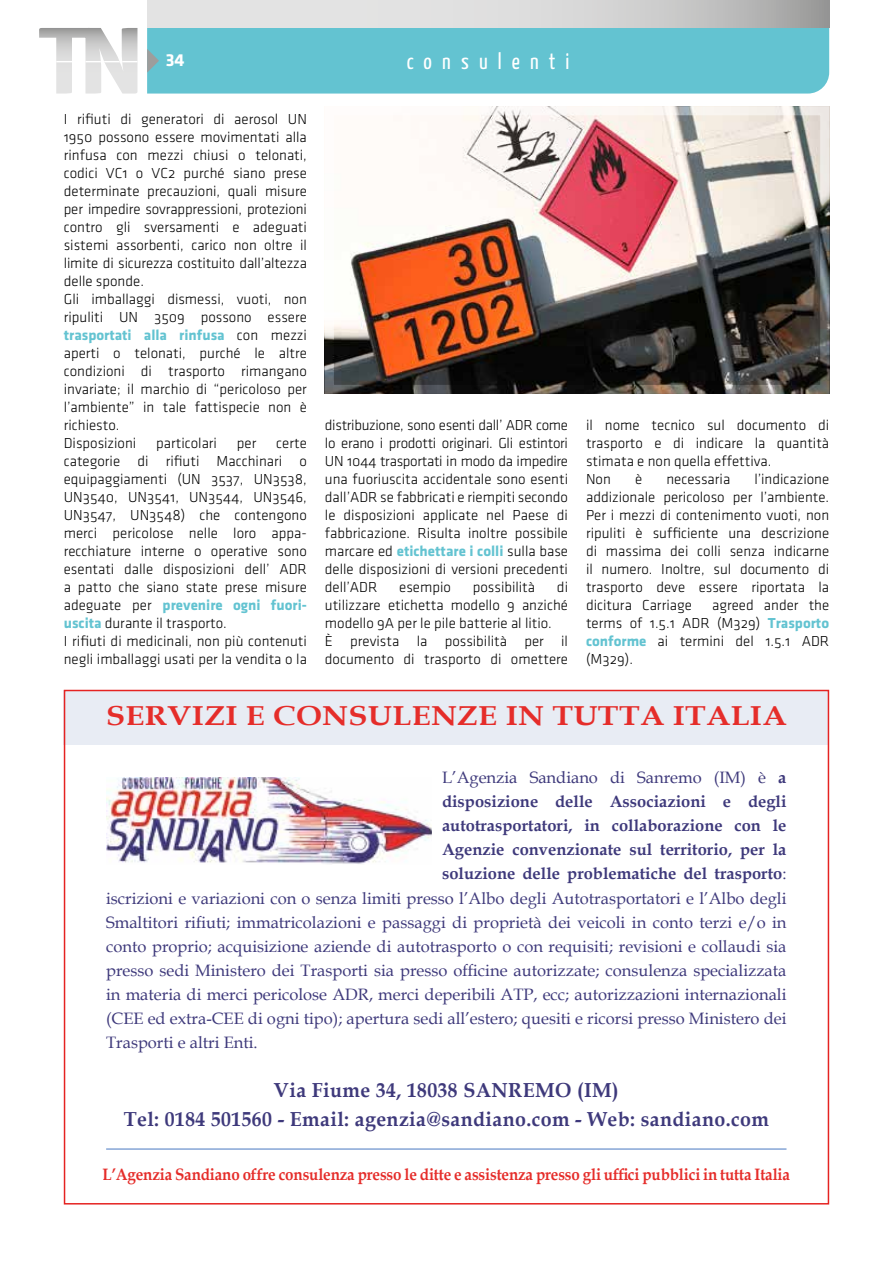
<style>
.page{position:relative;width:893px;height:1263px;background:#fff}
.page>*{position:absolute;margin:0;border:0;box-sizing:border-box;transform-origin:0 0}
.t1{font:700 27.3px "Book Antiqua";letter-spacing:.01em;color:#e52d2a;scale:1.14 1}
.t2{font:22.5px "Yanone Kaffeesatz";letter-spacing:.45em;color:#fff}
.t3{font:700 20.25px/28.5px "Book Antiqua";letter-spacing:.02em;color:#3e397b;text-align:center}
.t4{font:700 18px "Klavika";color:#fff}
.t5{font:16.5px/24px "Book Antiqua";color:#3e397b;text-align:justify}
.t6{font:700 16.5px/24px "Book Antiqua";color:#3e397b;text-align:justify}
.t7{font:700 16.5px "Book Antiqua";letter-spacing:-.01em;color:#e52d2a;scale:.92 1}
.t8{font:15px/18px "Klavika Light OSF";color:#000}
.t9{font:700 15px "Klavika";color:#63c3d1}
.s1{font-family:"Klavika Light OSF";font-weight:400;color:#000}
.s2{font-family:"Klavika";font-weight:700;color:#63c3d1}
.s3{font-weight:400}
</style>
<div class="page">
<div style="left:64px;top:690px;width:765px;height:54px;background:#e8ecf4"></div>
<img style="left:107px;top:777px;width:325px;height:87px">
<hr style="left:106px;top:1148px;width:680px;height:2px;background:#7196cf">
<img style="left:335px;top:116px;width:484px;height:268px">
<div style="left:325px;top:106px;width:504px;height:288px;border:9px solid #fff"></div>
<div style="left:147px;top:28px;width:682px;height:66px;background:#63c3d1"></div>
<svg style="left:147px;top:0;width:682px;height:28px;background:#d4d4d4"></svg>
<svg style="left:39px;top:28px;width:98px;height:33px"></svg>
<svg style="left:56px;top:62px;width:81px;height:32px;fill:#e3e3e3"></svg>
<p class="t4" style="left:166px;top:50px;width:20px">34</p>
<h2 class="t2" style="left:407px;top:45px;width:164px">consulenti</h2>
<p class="t8" style="left:64px;top:110px;width:245px">I rifiuti di generatori di aerosol UN 1950 possono essere movimentati alla rinfusa con mezzi chiusi o telonati, codici VC1 o VC2 purché siano prese determinate precauzioni, quali misure per impedire sovrappressioni, protezioni contro gli sversamenti e adeguati sistemi assorbenti, carico non oltre il limite di sicurezza costituito dall’altezza delle sponde.<br>Gli imballaggi dismessi, vuoti, non ripuliti UN 3509 possono essere</p>
<p class="t9" style="left:64px;top:327px;width:245px">trasportati alla rinfusa <span class="s1">con mezzi</span></p>
<p class="t8" style="left:64px;top:344px;width:245px">aperti o telonati, purché le altre condizioni di trasporto rimangano invariate; il marchio di “pericoloso per l’ambiente” in tale fattispecie non è richiesto.<br>Disposizioni</p>
<p class="t8" style="left:156px;top:434px;width:62px">particolari</p>
<p class="t8" style="left:237px;top:434px;width:21px">per</p>
<p class="t8" style="left:64px;top:434px;width:245px;text-align:justify;text-indent:212px">certe categorie di rifiuti Macchinari o equipaggiamenti (UN 3537, UN3538, UN3540, UN3541, UN3544, UN3546, UN3547, UN3548) che contengono merci pericolose nelle loro appa&shy;recchiature interne o operative sono esentati dalle disposizioni dell’ ADR a patto che siano state prese misure</p>
<p class="t9" style="left:64px;top:597px;width:245px"><span class="s1">adeguate per</span> prevenire ogni fuori-</p>
<p class="t8" style="left:64px;top:614px;width:245px"><span class="s2">uscita</span> durante il trasporto.<br>I rifiuti di medicinali, non più contenuti negli imballaggi usati per la vendita o la</p>
<p class="t8" style="left:325px;top:416px;width:245px;text-align:justify">distribuzione, sono esenti dall’ ADR come lo erano i prodotti originari. Gli estintori UN 1044 trasportati in modo da impedire una fuoriuscita accidentale sono esenti dall’ADR se fabbricati e riempiti secondo le disposizioni applicate nel Paese di fabbricazione. Risulta inoltre possibile marcare ed <span class="s2">etichettare i colli</span> sulla base delle disposizioni di versioni precedenti dell’ADR</p>
<p class="t8" style="left:325px;top:578px;width:245px;text-indent:232px">di utilizzare etichetta modello 9 anziché modello 9A per le pile batterie al litio.<br>È prevista la possibilità per il documento di trasporto di omettere</p>
<p class="t8" style="left:399px;top:578px;width:53px">esempio</p>
<p class="t8" style="left:473px;top:578px;width:64px">possibilità</p>
<p class="t8" style="left:586px;top:416px;width:245px">il nome tecnico sul documento di trasporto e di indicare la quantità stimata e non quella effettiva.<br>Non</p>
<p class="t8" style="left:586px;top:470px;width:245px;text-align:justify;text-indent:168px">l’indicazione addizionale pericoloso per l’ambiente.<br>Per i mezzi di contenimento vuoti, non ripuliti è sufficiente una descrizione di massima dei colli senza indicarne il numero. Inoltre, sul documento di trasporto deve essere riportata la dicitura Carriage</p>
<p class="t8" style="left:635px;top:470px;width:9px">è</p>
<p class="t8" style="left:666px;top:470px;width:65px">necessaria</p>
<p class="t8" style="left:586px;top:596px;width:245px;text-align:justify;text-indent:126px">agreed ander the terms of 1.5.1 ADR (M329) <span class="s2">Trasporto conforme</span> ai termini del 1.5.1 ADR (M329).</p>
<h1 class="t1" style="left:106px;top:697px;width:598px">SERVIZI E CONSULENZE IN TUTTA ITALIA</h1>
<p class="t6" style="left:442px;top:765px;width:346px"><span class="s3">L’Agenzia Sandiano di Sanremo (IM) è</span> a disposizione delle Associazioni e degli autotrasportatori, in collaborazione con le Agenzie convenzionate sul territorio, per la soluzione delle problematiche del trasporto<span class="s3">:</span></p>
<p class="t5" style="left:106px;top:886px;width:682px">iscrizioni e variazioni con o senza limiti presso l’Albo degli Autotrasportatori e l’Albo degli Smaltitori rifiuti; immatricolazioni e passaggi di proprietà dei veicoli in conto terzi e/o in conto proprio; acquisizione aziende di autotrasporto o con requisiti; revisioni e collaudi sia presso sedi Ministero dei Trasporti sia presso officine autorizzate; consulenza specializzata in materia di merci pericolose ADR, merci deperibili ATP, ecc; autorizzazioni internazionali (CEE ed extra-CEE di ogni tipo); apertura sedi all’estero; quesiti e ricorsi presso Ministero dei Trasporti e altri Enti.</p>
<h3 class="t3" style="left:124px;top:1076px;width:647px">Via Fiume 34, 18038 SANREMO (IM)<br>Tel: 0184 501560 - Email: agenzia@sandiano.com - Web: sandiano.com</h3>
<p class="t7" style="left:103px;top:1163px;width:749px">L’Agenzia Sandiano offre consulenza presso le ditte e assistenza presso gli uffici pubblici in tutta Italia</p>
</div>
